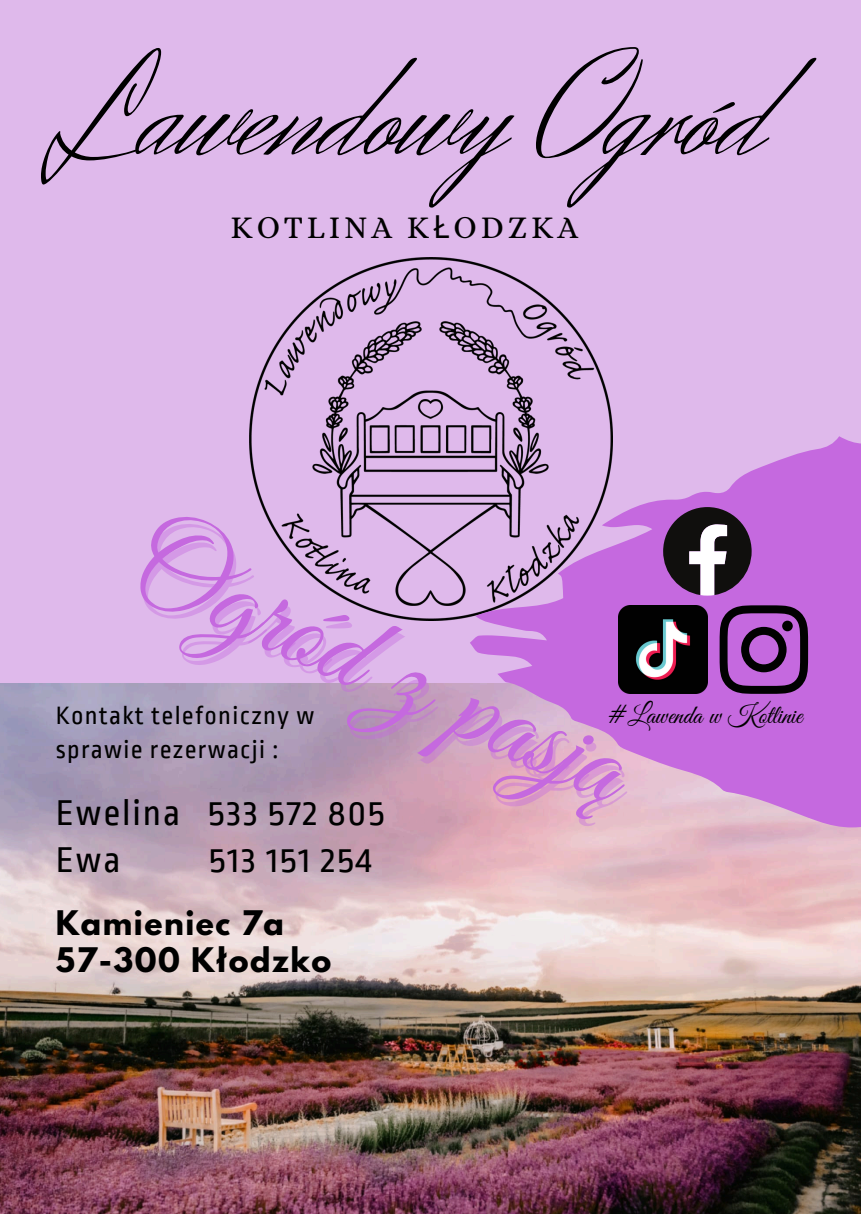
<style>
.page{position:relative;width:861px;height:1214px;background:#fff}
.page>*{position:absolute;margin:0;border:0;box-sizing:border-box;transform-origin:0 0}
.t1{font:145px "Herr Von Muellerhoff";color:#000}
.t2{font:120px "Great Vibes";color:#c569df}
.t3{font:37.8px/46.4px "Ropa Sans";letter-spacing:.05em;color:#000}
.t4{font:31.8px "Alice";letter-spacing:.12em;color:#000}
.t5{font:700 30px/37.2px "League Spartan";letter-spacing:.05em;color:#000}
.t6{font:26.4px/33px "Ropa Sans";letter-spacing:.05em;color:#000}
.t7{font:26.2px "Great Vibes";color:#000}
.s1{font-family:"Noto Sans"}
</style>
<div class="page">
<div style="left:0;top:0;width:861px;height:1213px;background:#dfb9eb"></div>
<img style="left:250px;top:257px;width:363px;height:363px">
<img style="left:0;top:683px;width:861px;height:530px">
<svg style="left:470px;top:423px;width:391px;height:415px;fill:#c56ddf"></svg>
<img style="left:619px;top:605px;width:88px;height:89px">
<svg style="left:720px;top:605px;width:88px;height:89px;background:#743e83"></svg>
<div style="left:782px;top:620px;width:11px;height:11px;background:#010101;border-radius:50%"></div>
<svg style="left:663px;top:507px;width:89px;height:88px;background:#614c65"></svg>
<p class="t1" style="left:45px;top:20px;width:721px">Lawendowy Ogród</p>
<h2 class="t4" style="left:231px;top:209px;width:349px">KOTLINA K<span class="s1">Ł</span>ODZKA</h2>
<p class="t2" style="left:165px;top:494px;width:531px;rotate:24deg">Ogród z pasją</p>
<p class="t7" style="left:608px;top:701px;width:196px">#Lawenda w Kotlinie</p>
<p class="t6" style="left:56px;top:700px;width:260px">Kontakt telefoniczny w sprawie rezerwacji :</p>
<p class="t3" style="left:56px;top:790px;width:330px">Ewelina 533 572 805<br>Ewa</p>
<p class="t3" style="left:209px;top:836px;width:164px">513 151 254</p>
<p class="t5" style="left:56px;top:907px;width:277px">Kamieniec 7a<br>57-300 Kłodzko</p>
</div>
